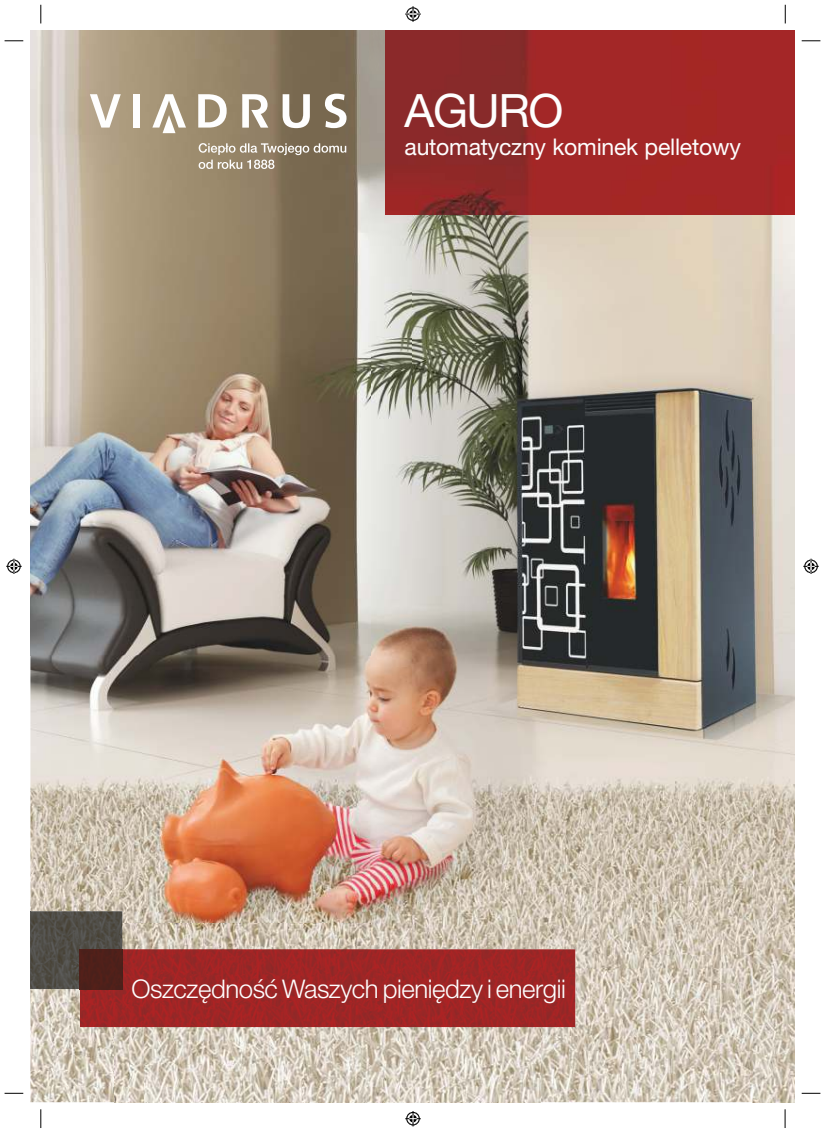
<style>
.page{position:relative;width:826px;height:1134px;background:#fff}
.page>*{position:absolute;margin:0;border:0;box-sizing:border-box;transform-origin:0 0}
.t1{font:46px "Helvetica Neue LT Pro";letter-spacing:-.03em;color:#fefefe}
.t2{font:300 25.75px "Helvetica Neue LT Pro";letter-spacing:-.015em;color:#fefefe}
.t3{font:23px "Helvetica Neue LT Pro";letter-spacing:-.01em;color:#fefefe}
</style>
<div class="page">
<img style="left:30px;top:31px;width:339px;height:892px">
<img style="left:369px;top:31px;width:17px;height:43px">
<img style="left:369px;top:74px;width:43px;height:875px">
<img style="left:412px;top:214px;width:340px;height:754px">
<img style="left:752px;top:215px;width:42px;height:887px">
<img style="left:122px;top:923px;width:248px;height:26px">
<img style="left:30px;top:989px;width:85px;height:113px">
<img style="left:540px;top:968px;width:212px;height:134px">
<img style="left:115px;top:1027px;width:425px;height:75px">
<img style="left:386px;top:31px;width:408px;height:183px">
<img style="left:30px;top:911px;width:92px;height:78px">
<img style="left:80px;top:949px;width:495px;height:78px">
<div style="left:80px;top:949px;width:42px;height:40px;background:#4e201a"></div>
<svg style="left:5px;top:41px;width:18px;height:1px"></svg>
<svg style="left:5px;top:1093px;width:18px;height:1px"></svg>
<svg style="left:41px;top:1109px;width:1px;height:19px"></svg>
<svg style="left:784px;top:1109px;width:1px;height:19px"></svg>
<svg style="left:801px;top:41px;width:19px;height:1px"></svg>
<svg style="left:801px;top:1093px;width:19px;height:1px"></svg>
<svg style="left:41px;top:5px;width:1px;height:18px"></svg>
<svg style="left:785px;top:5px;width:1px;height:18px"></svg>
<svg style="left:405px;top:1111px;width:15px;height:15px"></svg>
<svg style="left:405px;top:7px;width:15px;height:15px"></svg>
<svg style="left:6px;top:559px;width:15px;height:15px"></svg>
<svg style="left:803px;top:559px;width:15px;height:15px"></svg>
<svg style="left:90px;top:94px;width:31px;height:34px"></svg>
<div style="left:133px;top:94px;width:7px;height:34px;background:#fefefe"></div>
<svg style="left:152px;top:94px;width:34px;height:39px"></svg>
<svg style="left:198px;top:94px;width:29px;height:34px"></svg>
<svg style="left:282px;top:94px;width:28px;height:34px"></svg>
<svg style="left:325px;top:94px;width:21px;height:34px"></svg>
<svg style="left:242px;top:94px;width:26px;height:34px"></svg>
<svg style="left:199px;top:143px;width:147px;height:26px;background:#9d907a"></svg>
<h1 class="t1" style="left:404px;top:94px;width:161px">AGURO</h1>
<p class="t3" style="left:404px;top:138px;width:338px">automatyczny kominek pelletowy</p>
<p class="t2" style="left:131px;top:979px;width:436px">Oszczędność Waszych pieniędzy i energii</p>
</div>
